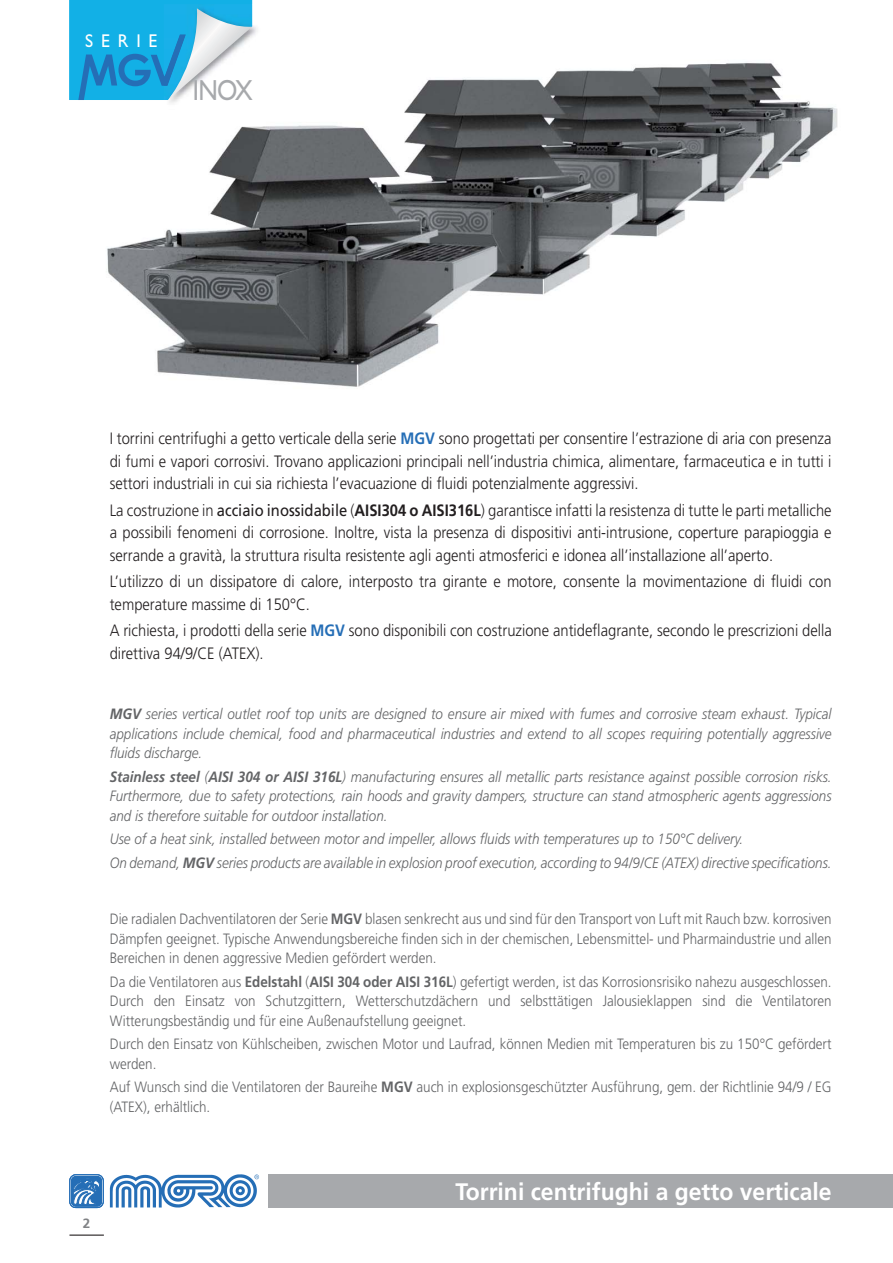
<style>
.page{position:relative;width:893px;height:1263px;background:#fff}
.page>*{position:absolute;margin:0;border:0;box-sizing:border-box;transform-origin:0 0}
.t1{font:29.1px "Gill Sans";color:#a7a9ac;scale:.85 1}
.t2{font:700 23.85px "Frutiger";color:#fff;scale:.96 1}
.t3{font:18.6px "Gill Sans";letter-spacing:.445em;color:#fff;scale:.95 1}
.t4{font:300 16.5px/22.4px "Frutiger";color:#231f20;text-align:justify;scale:.9 1}
.t5{font:300 15px/19.4px "Frutiger";color:#636466;text-align:justify;scale:.9 1}
.t6{font:italic 300 15px/19.4px "Frutiger";color:#636466;text-align:justify;scale:.9 1}
.t7{font:700 13.5px "Frutiger";color:#808285}
.s1{font-weight:700;color:#256eb6}
.s2{font-weight:400}
.s3{font-weight:700}
</style>
<div class="page">
<hr style="left:69px;top:1235px;width:35px;height:1px;background:#231f20">
<img style="left:107px;top:62px;width:731px;height:325px">
<div style="left:268px;top:1174px;width:625px;height:34px;background:#a7a9ac"></div>
<img style="left:252px;top:4px;width:1px;height:21px">
<img style="left:164px;top:25px;width:98px;height:85px">
<svg style="left:69px;top:1px;width:183px;height:99px"></svg>
<svg style="left:110px;top:1174px;width:149px;height:34px"></svg>
<svg style="left:69px;top:1174px;width:35px;height:34px"></svg>
<p class="t3" style="left:85px;top:35px;width:77px">SERIE</p>
<h1 class="t1" style="left:193px;top:80px;width:72px">INOX</h1>
<p class="t4" style="left:110px;top:429px;width:803px">I torrini centrifughi a getto verticale della serie <span class="s1">MGV</span> sono progettati per consentire l’estrazione di aria con presenza di fumi e vapori corrosivi. Trovano applicazioni principali nell’industria chimica, alimentare, farmaceutica e in tutti i settori industriali in cui sia richiesta l’evacuazione di fluidi potenzialmente aggressivi.</p>
<p class="t4" style="left:110px;top:500px;width:804px">La costruzione in <span class="s2">acciaio inossidabile</span> (<span class="s3">AISI304 o AISI316L</span>) garantisce infatti la resistenza di tutte le parti metalliche a possibili fenomeni di corrosione. Inoltre, vista la presenza di dispositivi anti-intrusione, coperture parapioggia e serrande a gravità, la struttura risulta resistente agli agenti atmosferici e idonea all’installazione all’aperto.</p>
<p class="t4" style="left:110px;top:572px;width:804px">L’utilizzo di un dissipatore di calore, interposto tra girante e motore, consente la movimentazione di fluidi con temperature massime di 150°C.</p>
<p class="t4" style="left:110px;top:621px;width:804px">A richiesta, i prodotti della serie <span class="s1">MGV</span> sono disponibili con costruzione antideflagrante, secondo le prescrizioni della direttiva 94/9/CE (ATEX).</p>
<p class="t6" style="left:110px;top:706px;width:804px"><span class="s3">MGV</span> series vertical outlet roof top units are designed to ensure air mixed with fumes and corrosive steam exhaust. Typical applications include chemical, food and pharmaceutical industries and extend to all scopes requiring potentially aggressive fluids discharge.</p>
<p class="t6" style="left:110px;top:768px;width:804px"><span class="s3">Stainless steel</span> (<span class="s3">AISI 304 or AISI 316L</span>) manufacturing ensures all metallic parts resistance against possible corrosion risks.<br>Furthermore, due to safety protections, rain hoods and gravity dampers, structure can stand atmospheric agents aggressions and is therefore suitable for outdoor installation.</p>
<p class="t6" style="left:110px;top:828px;width:804px;line-height:23.7px">Use of a heat sink, installed between motor and impeller, allows fluids with temperatures up to 150°C delivery.<br>On demand, <span class="s3">MGV</span> series products are available in explosion proof execution, according to 94/9/CE (ATEX) directive specifications.</p>
<p class="t5" style="left:110px;top:911px;width:804px">Die radialen Dachventilatoren der Serie <span class="s3">MGV</span> blasen senkrecht aus und sind für den Transport von Luft mit Rauch bzw. korrosiven Dämpfen geeignet. Typische Anwendungsbereiche finden sich in der chemischen, Lebensmittel- und Pharmaindustrie und allen Bereichen in denen aggressive Medien gefördert werden.</p>
<p class="t5" style="left:110px;top:973px;width:804px">Da die Ventilatoren aus <span class="s3">Edelstahl</span> (<span class="s3">AISI 304 oder AISI 316L</span>) gefertigt werden, ist das Korrosionsrisiko nahezu ausgeschlossen.<br>Durch den Einsatz von Schutzgittern, Wetterschutzdächern und selbsttätigen Jalousieklappen sind die Ventilatoren Witterungsbeständig und für eine Außenaufstellung geeignet.</p>
<p class="t5" style="left:110px;top:1036px;width:803px">Durch den Einsatz von Kühlscheiben, zwischen Motor und Laufrad, können Medien mit Temperaturen bis zu 150°C gefördert werden.</p>
<p class="t5" style="left:110px;top:1079px;width:804px">Auf Wunsch sind die Ventilatoren der Baureihe <span class="s3">MGV</span> auch in explosionsgeschützter Ausführung, gem. der Richtlinie 94/9 / EG (ATEX), erhältlich.</p>
<p class="t7" style="left:83px;top:1218px;width:9px">2</p>
<h2 class="t2" style="left:455px;top:1183px;width:393px">Torrini centrifughi a getto verticale</h2>
</div>
